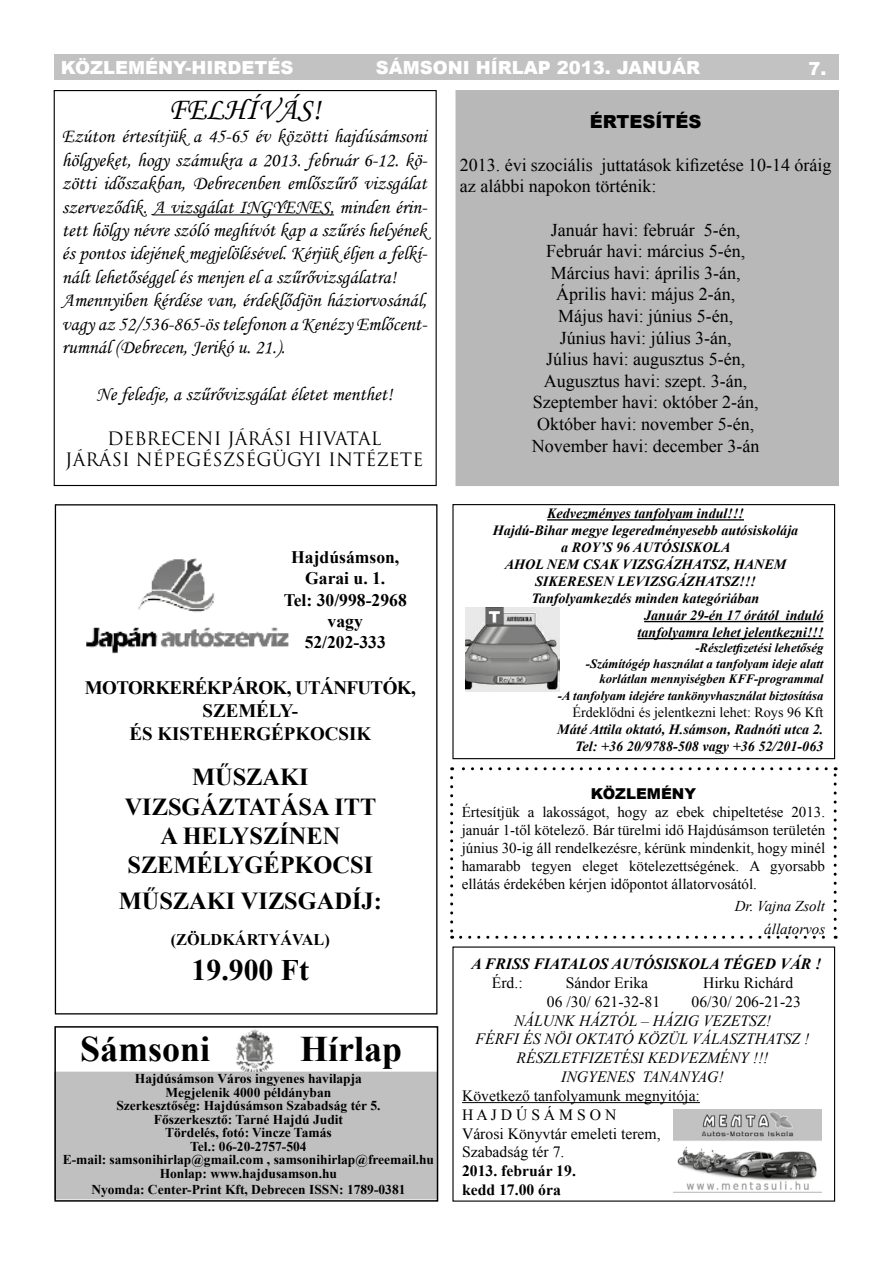
<style>
.page{position:relative;width:893px;height:1263px;background:#fff}
.page>*{position:absolute;margin:0;border:0;box-sizing:border-box;transform-origin:0 0}
.t1{font:700 36px "Times New Roman";color:#000}
.t2{font:31.5px "Monotype Corsiva";color:#000}
.t3{font:700 29.85px "Times New Roman";color:#000}
.t4{font:700 24.45px/29.2px "Times New Roman";color:#000;text-align:center}
.t5{font:19.5px/23.4px "Monotype Corsiva";color:#000}
.t6{font:700 18.9px/22.8px "Times New Roman";letter-spacing:-.03em;color:#000;text-align:center}
.t7{font:18px/21.6px "Times New Roman";color:#000}
.t8{font:18px/21.6px "Trajan Pro";color:#000;text-align:center}
.t9{font:900 18px "Arial";color:#fff}
.t10{font:900 18px "Arial";color:#000}
.t11{font:700 17.55px/21.1px "Times New Roman";color:#000;text-align:center}
.t12{font:700 16.2px "Times New Roman";color:#000}
.t13{font:15.75px/18.9px "Times New Roman";color:#000}
.t14{font:italic 15.75px/18.9px "Times New Roman";color:#000;text-align:center}
.t15{font:italic 700 15.75px "Times New Roman";color:#000}
.t16{font:700 15.75px/18.9px "Times New Roman";color:#000}
.t17{font:15px/18px "Times New Roman";color:#000;text-align:justify}
.t18{font:italic 15px/22.2px "Times New Roman";color:#000;text-align:right}
.t19{font:900 15px "Arial";color:#000}
.t20{font:italic 700 14.1px/17px "Times New Roman";color:#000;text-align:right}
.t21{font:14.1px "Times New Roman";color:#000}
.t22{font:700 13.5px/13.5px "Times New Roman";color:#000;text-align:center}
.t23{font:italic 700 12.75px/15.3px "Times New Roman";color:#000;text-align:right}
</style>
<div class="page">
<hr style="left:547px;top:519px;width:197px;height:2px;background:#000">
<hr style="left:644px;top:621px;width:179px;height:1px;background:#000">
<hr style="left:637px;top:638px;width:186px;height:1px;background:#000">
<img style="left:86px;top:558px;width:203px;height:96px">
<hr style="left:152px;top:214px;width:182px;height:1px;background:#000">
<div style="left:54px;top:90px;width:383px;height:396px;border:1px solid #000"></div>
<div style="left:452px;top:504px;width:383px;height:255px;border:1px solid #000"></div>
<div style="left:54px;top:1026px;width:384px;height:176px;border:2px solid #000"></div>
<div style="left:55px;top:1072px;width:381px;height:127px;background:#c0c0c0"></div>
<img style="left:231px;top:1027px;width:47px;height:46px">
<hr style="left:462px;top:1102px;width:238px;height:1px;background:#000">
<div style="left:456px;top:91px;width:382px;height:394px;background:#b8b8b8"></div>
<svg style="left:450px;top:778px;width:3px;height:161px"></svg>
<svg style="left:461px;top:936px;width:375px;height:3px"></svg>
<svg style="left:834px;top:767px;width:3px;height:161px"></svg>
<svg style="left:452px;top:767px;width:374px;height:3px"></svg>
<div style="left:54px;top:54px;width:785px;height:25px;background:#c2c2c2"></div>
<img style="left:465px;top:608px;width:95px;height:84px">
<img style="left:673px;top:1110px;width:149px;height:82px">
<p class="t9" style="left:61px;top:55px;width:234px">KÖZLEMÉNY-HIRDETÉS</p>
<p class="t9" style="left:376px;top:55px;width:326px">SÁMSONI HÍRLAP 2013. JANUÁR</p>
<p class="t9" style="left:809px;top:55px;width:20px">7.</p>
<h2 class="t2" style="left:168px;top:90px;width:154px">FELHÍVÁS!</h2>
<p class="t5" style="left:62px;top:125px;width:367px">Ezúton értesítjük a 45-65 év közötti hajdúsámsoni hölgyeket, hogy számukra a 2013. február 6-12. kö&shy;zötti időszakban, Debrecenben emlőszűrő vizsgálat szerveződik. A vizsgálat INGYENES, minden érin&shy;tett hölgy névre szóló meghívót kap a szűrés helyének és pontos idejének megjelölésével. Kérjük éljen a felkí&shy;nált lehetőséggel és menjen el a szűrővizsgálatra!<br>Amennyiben kérdése van, érdeklődjön háziorvosánál, vagy az 52/536-865-ös telefonon a Kenézy Emlőcent&shy;rumnál (Debrecen, Jerikó u. 21.).</p>
<p class="t5" style="left:96px;top:382px;width:298px">Ne feledje, a szűrővizsgálat életet menthet!</p>
<p class="t8" style="left:65px;top:427px;width:360px">DEBRECENI JÁRÁSI HIVATAL<br>JÁRÁSI NÉPEGÉSZSÉGÜGYI INTÉZETE</p>
<p class="t11" style="left:284px;top:546px;width:125px">Hajdúsámson,<br>Garai u. 1.<br>Tel: 30/998-2968 vagy<br>52/202-333</p>
<p class="t6" style="left:85px;top:676px;width:332px">MOTORKERÉKPÁROK, UTÁNFUTÓK,<br>SZEMÉLY-<br>ÉS KISTEHERGÉPKOCSIK</p>
<p class="t4" style="left:125px;top:762px;width:253px">MŰSZAKI<br>VIZSGÁZTATÁSA ITT<br>A HELYSZÍNEN<br>SZEMÉLYGÉPKOCSI</p>
<p class="t4" style="left:119px;top:885px;width:265px">MŰSZAKI VIZSGADÍJ:</p>
<p class="t12" style="left:171px;top:928px;width:160px">(ZÖLDKÁRTYÁVAL)</p>
<h3 class="t3" style="left:192px;top:950px;width:119px">19.900 Ft</h3>
<h1 class="t1" style="left:80px;top:1024px;width:132px">Sámsoni</h1>
<h1 class="t1" style="left:300px;top:1024px;width:104px">Hírlap</h1>
<p class="t22" style="left:63px;top:1072px;width:373px">Hajdúsámson Város ingyenes havilapja<br>Megjelenik 4000 példányban<br>Szerkesztőség: Hajdúsámson Szabadság tér 5.<br>Főszerkesztő: Tarné Hajdú Judit<br>Tördelés, fotó: Vincze Tamás<br>Tel.: 06-20-2757-504<br>E-mail: samsonihirlap@gmail.com , samsonihirlap@freemail.hu Honlap: www.hajdusamson.hu</p>
<p class="t22" style="left:91px;top:1182px;width:316px">Nyomda: Center-Print Kft, Debrecen ISSN: 1789-0381</p>
<p class="t10" style="left:590px;top:108px;width:113px">ÉRTESÍTÉS</p>
<p class="t7" style="left:460px;top:154px;width:373px">2013. évi szociális juttatások kifizetése 10-14 óráig az alábbi napokon történik:</p>
<p class="t7" style="left:532px;top:219px;width:229px;text-align:center">Január havi: február 5-én,<br>Február havi: március 5-én,<br>Március havi: április 3-án,<br>Április havi: május 2-án,<br>Május havi: június 5-én,<br>Június havi: július 3-án,<br>Július havi: augusztus 5-én,<br>Augusztus havi: szept. 3-án,<br>Szeptember havi: október 2-án,<br>Október havi: november 5-én,<br>November havi: december 3-án</p>
<p class="t20" style="left:547px;top:505px;width:198px">Kedvezményes tanfolyam indul!!!</p>
<p class="t20" style="left:493px;top:522px;width:307px">Hajdú-Bihar megye legeredményesebb autósiskolája</p>
<p class="t20" style="left:561px;top:539px;width:171px">a ROY’S 96 AUTÓSISKOLA</p>
<p class="t20" style="left:505px;top:556px;width:283px">AHOL NEM CSAK VIZSGÁZHATSZ, HANEM</p>
<p class="t20" style="left:535px;top:572px;width:222px">SIKERESEN LEVIZSGÁZHATSZ!!!</p>
<p class="t20" style="left:532px;top:589px;width:229px">Tanfolyamkezdés minden kategóriában</p>
<p class="t20" style="left:644px;top:606px;width:181px">Január 29-én 17 órától induló</p>
<p class="t20" style="left:637px;top:623px;width:187px">tanfolyamra lehet jelentkezni!!!</p>
<p class="t23" style="left:586px;top:640px;width:239px">-Részletfizetési lehetőség<br>-Számítógép használat a tanfolyam ideje alatt korlátlan mennyiségben KFF-programmal</p>
<p class="t23" style="left:558px;top:687px;width:267px">-A tanfolyam idejére tankönyvhasználat biztosítása</p>
<p class="t21" style="left:572px;top:702px;width:253px">Érdeklődni és jelentkezni lehet: Roys 96 Kft</p>
<p class="t20" style="left:557px;top:720px;width:268px">Máté Attila oktató, H.sámson, Radnóti utca 2.<br>Tel: +36 20/9788-508 vagy +36 52/201-063</p>
<p class="t19" style="left:591px;top:783px;width:107px">KÖZLEMÉNY</p>
<p class="t17" style="left:462px;top:803px;width:365px">Értesítjük a lakosságot, hogy az ebek chipeltetése 2013. január 1-től kötelező. Bár türelmi idő Hajdúsámson területén június 30-ig áll rendelkezésre, kérünk mindenkit, hogy minél hamarabb tegyen eleget kötelezettségének. A gyorsabb ellátás érdekében kérjen időpontot állatorvosától.</p>
<p class="t18" style="left:735px;top:895px;width:92px">Dr. Vajna Zsolt állatorvos</p>
<p class="t15" style="left:471px;top:953px;width:351px">A FRISS FIATALOS AUTÓSISKOLA TÉGED VÁR !</p>
<p class="t13" style="left:492px;top:973px;width:32px">Érd.:</p>
<p class="t13" style="left:566px;top:973px;width:84px">Sándor Erika</p>
<p class="t13" style="left:703px;top:973px;width:92px">Hirku Richárd</p>
<p class="t13" style="left:547px;top:992px;width:115px">06 /30/ 621-32-81</p>
<p class="t13" style="left:692px;top:992px;width:111px">06/30/ 206-21-23</p>
<p class="t14" style="left:476px;top:1010px;width:335px">NÁLUNK HÁZTÓL – HÁZIG VEZETSZ!<br>FÉRFI ÉS NÖI OKTATÓ KÖZÜL VÁLASZTHATSZ !<br>RÉSZLETFIZETÉSI KEDVEZMÉNY !!!<br>INGYENES TANANYAG!</p>
<p class="t13" style="left:462px;top:1086px;width:239px">Következő tanfolyamunk megnyitója:<br>H A J D Ú S Á M S O N<br>Városi Könyvtár emeleti terem,<br>Szabadság tér 7.</p>
<p class="t16" style="left:462px;top:1161px;width:115px">2013. február 19. kedd 17.00 óra</p>
</div>
